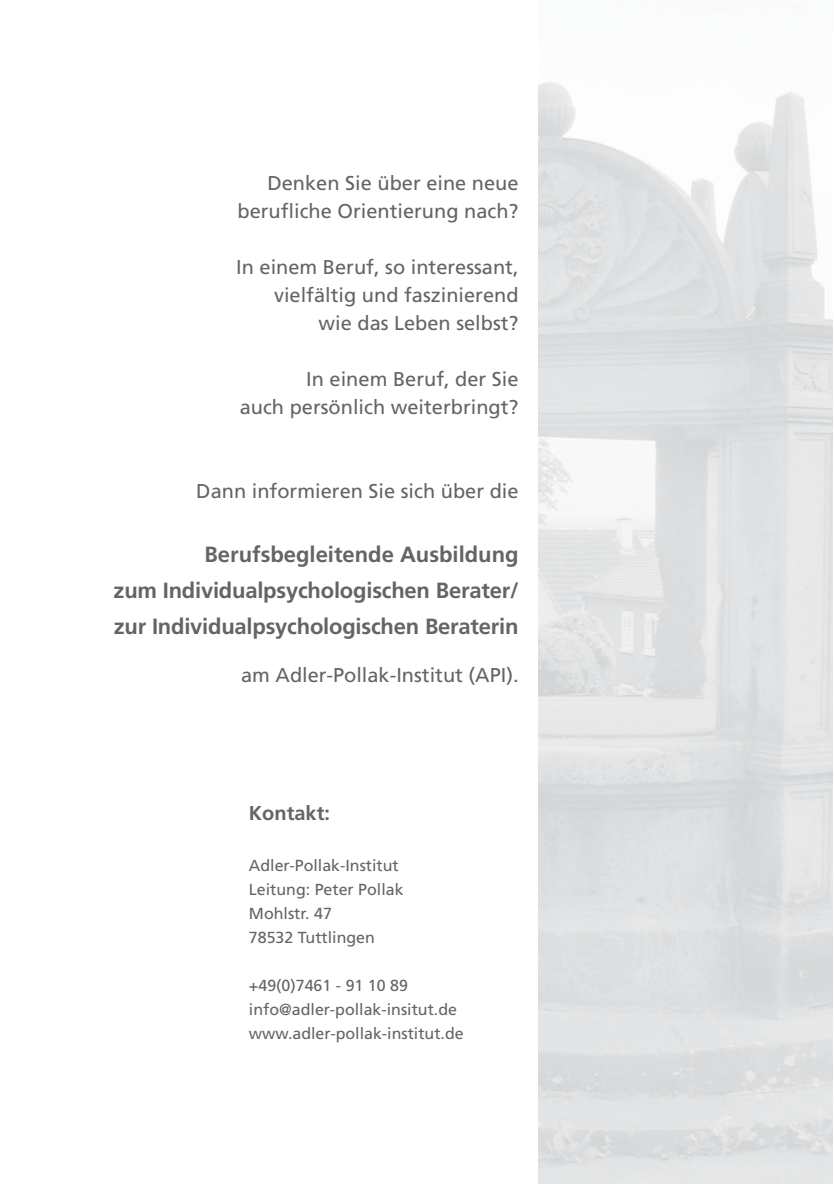
<style>
.page{position:relative;width:834px;height:1184px;background:#fff}
.page>*{position:absolute;margin:0;border:0;box-sizing:border-box;transform-origin:0 0}
.t1{font:700 22px/36px "Frutiger";letter-spacing:-.01em;color:#636466;text-align:justify}
.t2{font:20px/28px "Frutiger";color:#636466;text-align:right}
.t3{font:700 20px "Frutiger";color:#636466}
.t4{font:16px/24px "Frutiger";color:#636466}
</style>
<div class="page">
<p class="t2" style="left:237px;top:170px;width:283px">Denken Sie über eine neue berufliche Orientierung nach?</p>
<p class="t2" style="left:236px;top:254px;width:284px">In einem Beruf, so interessant, vielfältig und faszinierend wie das Leben selbst?</p>
<p class="t2" style="left:240px;top:366px;width:280px">In einem Beruf, der Sie<br>auch persönlich weiterbringt?</p>
<p class="t2" style="left:196px;top:478px;width:324px">Dann informieren Sie sich über die</p>
<p class="t1" style="left:114px;top:538px;width:407px;text-indent:91px">Berufsbegleitende Ausbildung zum Individualpsychologischen Berater/ zur Individualpsychologischen Beraterin</p>
<p class="t2" style="left:241px;top:662px;width:279px">am Adler-Pollak-Institut (API).</p>
<p class="t3" style="left:249px;top:805px;width:83px">Kontakt:</p>
<p class="t4" style="left:249px;top:854px;width:156px">Adler-Pollak-Institut<br>Leitung: Peter Pollak<br>Mohlstr. 47<br>78532 Tuttlingen</p>
<p class="t4" style="left:249px;top:974px;width:216px">+49(0)7461 - 91 10 89 info@adler-pollak-insitut.de www.adler-pollak-institut.de</p>
</div>
